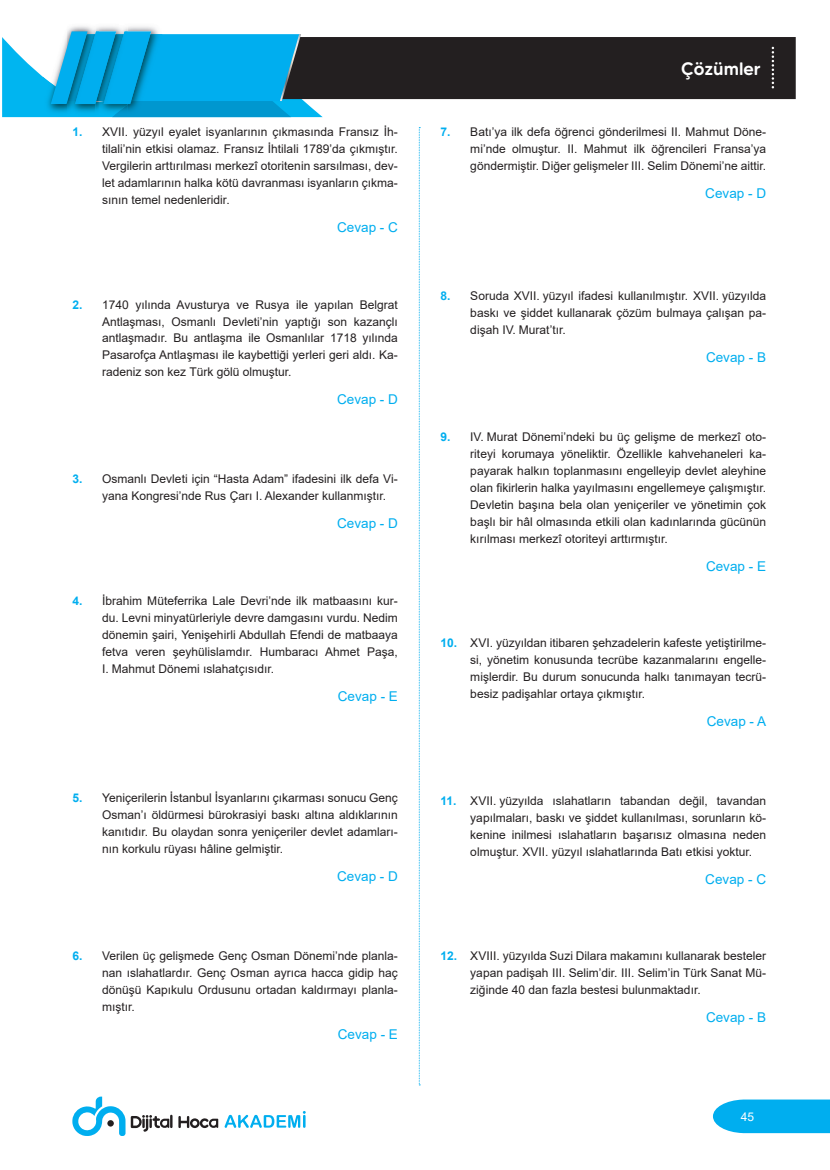
<style>
.page{position:relative;width:830px;height:1170px;background:#fff}
.page>*{position:absolute;margin:0;border:0;box-sizing:border-box;transform-origin:0 0}
.t1{font:500 18px "MADE Tommy Soft";color:#fff}
.CEVAP{font:13.5px "Arial";color:#00aeef}
.t2{font:12px/17px "Arial";color:#231f20;text-align:justify}
.t3{font:12px "Arial";color:#fff}
.s1{font-weight:700;color:#00aeef}
</style>
<div class="page">
<svg style="left:713px;top:1099px;width:116px;height:33px;background:#11b3f0"></svg>
<svg style="left:72px;top:1096px;width:53px;height:39px"></svg>
<svg style="left:107px;top:1119px;width:7px;height:7px"></svg>
<svg style="left:224px;top:1111px;width:81px;height:16px"></svg>
<svg style="left:178px;top:1116px;width:40px;height:12px"></svg>
<svg style="left:131px;top:1114px;width:41px;height:17px"></svg>
<svg style="left:418px;top:127px;width:2px;height:958px"></svg>
<div style="left:322px;top:37px;width:473px;height:62px;background:#231f20"></div>
<svg style="left:2px;top:26px;width:320px;height:91px;background:#2babda"></svg>
<svg style="left:771px;top:47px;width:2px;height:41px"></svg>
<p class="t2" style="left:102px;top:124px;width:297px;text-indent:-30px"><span class="s1">1.</span> XVII. yüzyıl eyalet isyanlarının çıkmasında Fransız İh&shy;tilali’nin etkisi olamaz. Fransız İhtilali 1789’da çıkmıştır.<br>Vergilerin arttırılması merkezî otoritenin sarsılması, dev&shy;let adamlarının halka kötü davranması isyanların çıkma&shy;sının temel nedenleridir.</p>
<p class="CEVAP" style="left:337px;top:218px;width:62px">Cevap - C</p>
<p class="t2" style="left:102px;top:296px;width:297px;text-indent:-30px"><span class="s1">2.</span> 1740 yılında Avusturya ve Rusya ile yapılan Belgrat Antlaşması, Osmanlı Devleti’nin yaptığı son kazançlı antlaşmadır. Bu antlaşma ile Osmanlılar 1718 yılında Pasarofça Antlaşması ile kaybettiği yerleri geri aldı. Ka&shy;radeniz son kez Türk gölü olmuştur.</p>
<p class="CEVAP" style="left:337px;top:390px;width:62px">Cevap - D</p>
<p class="t2" style="left:102px;top:470px;width:297px;text-indent:-30px"><span class="s1">3.</span> Osmanlı Devleti için “Hasta Adam” ifadesini ilk defa Vi&shy;yana Kongresi’nde Rus Çarı I. Alexander kullanmıştır.</p>
<p class="CEVAP" style="left:337px;top:514px;width:62px">Cevap - D</p>
<p class="t2" style="left:102px;top:592px;width:297px;text-indent:-30px"><span class="s1">4.</span> İbrahim Müteferrika Lale Devri’nde ilk matbaasını kur&shy;du. Levni minyatürleriyle devre damgasını vurdu. Nedim dönemin şairi, Yenişehirli Abdullah Efendi de matbaaya fetva veren şeyhülislamdır. Humbaracı Ahmet Paşa, I. Mahmut Dönemi ıslahatçısıdır.</p>
<p class="CEVAP" style="left:338px;top:686px;width:62px">Cevap - E</p>
<p class="t2" style="left:102px;top:789px;width:297px;text-indent:-30px"><span class="s1">5.</span> Yeniçerilerin İstanbul İsyanlarını çıkarması sonucu Genç Osman’ı öldürmesi bürokrasiyi baskı altına aldıklarının kanıtıdır. Bu olaydan sonra yeniçeriler devlet adamları&shy;nın korkulu rüyası hâline gelmiştir.</p>
<p class="CEVAP" style="left:337px;top:867px;width:62px">Cevap - D</p>
<p class="t2" style="left:102px;top:947px;width:297px;text-indent:-30px"><span class="s1">6.</span> Verilen üç gelişmede Genç Osman Dönemi’nde planla&shy;nan ıslahatlardır. Genç Osman ayrıca hacca gidip haç dönüşü Kapıkulu Ordusunu ortadan kaldırmayı planla&shy;mıştır.</p>
<p class="CEVAP" style="left:338px;top:1024px;width:62px">Cevap - E</p>
<h1 class="t1" style="left:680px;top:57px;width:81px">Çözümler</h1>
<p class="t2" style="left:470px;top:124px;width:297px;text-indent:-30px"><span class="s1">7.</span> Batı’ya ilk defa öğrenci gönderilmesi II. Mahmut Döne&shy;mi’nde olmuştur. II. Mahmut ilk öğrencileri Fransa’ya göndermiştir. Diğer gelişmeler III. Selim Dönemi’ne aittir.</p>
<p class="CEVAP" style="left:705px;top:184px;width:62px">Cevap - D</p>
<p class="t2" style="left:470px;top:287px;width:297px;text-indent:-30px"><span class="s1">8.</span> Soruda XVII. yüzyıl ifadesi kullanılmıştır. XVII. yüzyılda baskı ve şiddet kullanarak çözüm bulmaya çalışan pa&shy;dişah IV. Murat’tır.</p>
<p class="CEVAP" style="left:705px;top:348px;width:62px">Cevap - B</p>
<p class="t2" style="left:470px;top:428px;width:297px;text-indent:-30px"><span class="s1">9.</span> IV. Murat Dönemi’ndeki bu üç gelişme de merkezî oto&shy;riteyi korumaya yöneliktir. Özellikle kahvehaneleri ka&shy;payarak halkın toplanmasını engelleyip devlet aleyhine olan fikirlerin halka yayılmasını engellemeye çalışmıştır.<br>Devletin başına bela olan yeniçeriler ve yönetimin çok başlı bir hâl olmasında etkili olan kadınlarında gücünün kırılması merkezî otoriteyi arttırmıştır.</p>
<p class="CEVAP" style="left:705px;top:556px;width:62px">Cevap - E</p>
<p class="t2" style="left:470px;top:634px;width:297px;text-indent:-30px"><span class="s1">10.</span> XVI. yüzyıldan itibaren şehzadelerin kafeste yetiştirilme&shy;si, yönetim konusunda tecrübe kazanmalarını engelle&shy;mişlerdir. Bu durum sonucunda halkı tanımayan tecrü&shy;besiz padişahlar ortaya çıkmıştır.</p>
<p class="CEVAP" style="left:706px;top:712px;width:61px">Cevap - A</p>
<p class="t2" style="left:470px;top:792px;width:297px;text-indent:-30px"><span class="s1">11.</span> XVII. yüzyılda ıslahatların tabandan değil, tavandan yapılmaları, baskı ve şiddet kullanılması, sorunların kö&shy;kenine inilmesi ıslahatların başarısız olmasına neden olmuştur. XVII. yüzyıl ıslahatlarında Batı etkisi yoktur.</p>
<p class="CEVAP" style="left:705px;top:869px;width:62px">Cevap - C</p>
<p class="t2" style="left:470px;top:947px;width:297px;text-indent:-30px"><span class="s1">12.</span> XVIII. yüzyılda Suzi Dilara makamını kullanarak besteler yapan padişah III. Selim’dir. III. Selim’in Türk Sanat Mü&shy;ziğinde 40 dan fazla bestesi bulunmaktadır.</p>
<p class="CEVAP" style="left:705px;top:1007px;width:62px">Cevap - B</p>
<p class="t3" style="left:740px;top:1108px;width:15px">45</p>
</div>
